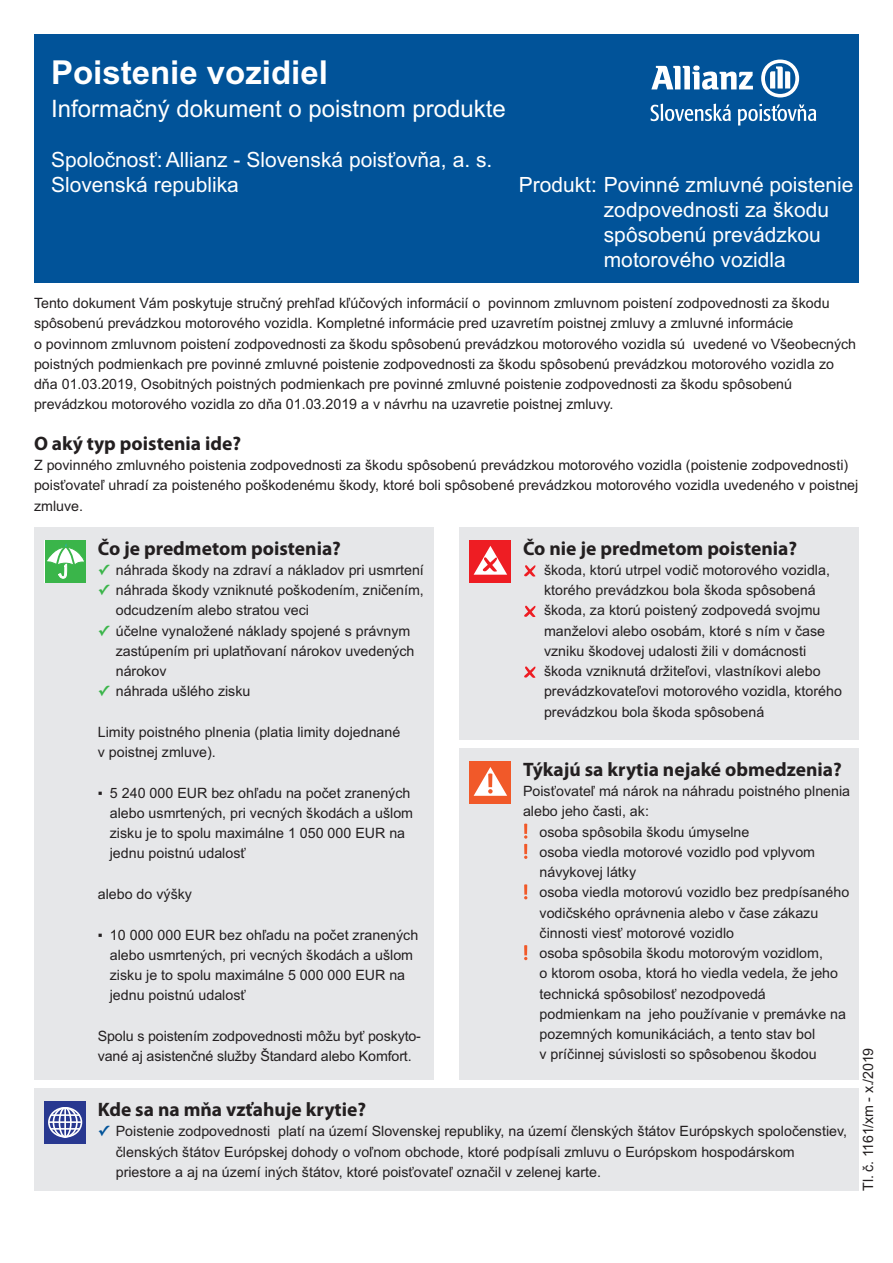
<style>
.page{position:relative;width:893px;height:1263px;background:#fff}
.page>*{position:absolute;margin:0;border:0;box-sizing:border-box;transform-origin:0 0}
.t1{font:700 33px "Arial";color:#fff}
.t2{font:24px "Arial";color:#fff}
.t3{font:21px/25.2px "Arial";color:#fff}
.t4{font:700 19.5px "Myriad Pro";color:#231f20}
.t5{font:14.25px/20.2px "Arial";color:#231f20}
.s1{font-family:"Lucida Grande";font-weight:700;color:#3ab54a}
.s2{font-family:"Lucida Grande";font-weight:700;color:#015399}
</style>
<div class="page">
<div style="left:34px;top:34px;width:825px;height:249px;background:#015399"></div>
<div style="left:34px;top:527px;width:400px;height:553px;background:#e6e7e9"></div>
<div style="left:34px;top:1089px;width:825px;height:102px;background:#e6e7e9"></div>
<div style="left:459px;top:527px;width:400px;height:213px;background:#e6e7e9"></div>
<div style="left:459px;top:748px;width:400px;height:332px;background:#e6e7e9"></div>
<div style="left:45px;top:540px;width:41px;height:43px;background:#3ab54a"></div>
<svg style="left:47px;top:543px;width:37px;height:35px"></svg>
<svg style="left:45px;top:1101px;width:41px;height:43px"></svg>
<div style="left:48px;top:1107px;width:34px;height:30px;border:2px solid #fff;border-radius:50%"></div>
<div style="left:53px;top:1107px;width:25px;height:30px;border:2px solid #fff;border-radius:50%"></div>
<div style="left:59px;top:1107px;width:13px;height:30px;border:2px solid #fff;border-radius:50%"></div>
<hr style="left:64px;top:1108px;width:2px;height:29px;background:#fff">
<hr style="left:51px;top:1114px;width:29px;height:2px;background:#fff">
<hr style="left:51px;top:1128px;width:29px;height:2px;background:#fff">
<hr style="left:49px;top:1121px;width:32px;height:2px;background:#fff">
<div style="left:470px;top:540px;width:41px;height:43px;background:#ee1d23"></div>
<svg style="left:474px;top:546px;width:33px;height:29px"></svg>
<div style="left:470px;top:761px;width:41px;height:43px;background:#f15929"></div>
<svg style="left:474px;top:767px;width:33px;height:29px"></svg>
<svg style="left:524px;top:565px;width:11px;height:11px"></svg>
<svg style="left:524px;top:606px;width:11px;height:11px"></svg>
<svg style="left:524px;top:666px;width:11px;height:12px"></svg>
<svg style="left:524px;top:823px;width:3px;height:36px"></svg>
<svg style="left:524px;top:884px;width:3px;height:15px"></svg>
<svg style="left:524px;top:945px;width:3px;height:15px"></svg>
<svg style="left:651px;top:65px;width:102px;height:25px"></svg>
<svg style="left:761px;top:60px;width:38px;height:37px"></svg>
<svg style="left:651px;top:104px;width:80px;height:17px"></svg>
<svg style="left:738px;top:104px;width:78px;height:22px"></svg>
<h1 class="t1" style="left:51px;top:53px;width:278px">Poistenie vozidiel</h1>
<h2 class="t2" style="left:51px;top:94px;width:456px">Informačný dokument o poistnom produkte</h2>
<h3 class="t3" style="left:51px;top:147px;width:443px">Spoločnosť: Allianz - Slovenská poisťovňa, a. s.<br>Slovenská republika</h3>
<h3 class="t3" style="left:604px;top:172px;width:251px;text-indent:-85px">Produkt: Povinné zmluvné poistenie zodpovednosti za škodu spôsobenú prevádzkou motorového vozidla</h3>
<p class="t5" style="left:34px;top:293px;width:824px">Tento dokument Vám poskytuje stručný prehľad kľúčových informácií o povinnom zmluvnom poistení zodpovednosti za škodu spôsobenú prevádzkou motorového vozidla. Kompletné informácie pred uzavretím poistnej zmluvy a zmluvné informácie<br>o povinnom zmluvnom poistení zodpovednosti za škodu spôsobenú prevádzkou motorového vozidla sú uvedené vo Všeobecných poistných podmienkach pre povinné zmluvné poistenie zodpovednosti za škodu spôsobenú prevádzkou motorového vozidla zo dňa 01.03.2019, Osobitných poistných podmienkach pre povinné zmluvné poistenie zodpovednosti za škodu spôsobenú prevádzkou motorového vozidla zo dňa 01.03.2019 a v návrhu na uzavretie poistnej zmluvy.</p>
<h3 class="t4" style="left:34px;top:432px;width:209px">O aký typ poistenia ide?</h3>
<p class="t5" style="left:34px;top:455px;width:826px">Z povinného zmluvného poistenia zodpovednosti za škodu spôsobenú prevádzkou motorového vozidla (poistenie zodpovednosti) poisťovateľ uhradí za poisteného poškodenému škody, ktoré boli spôsobené prevádzkou motorového vozidla uvedeného v poistnej zmluve.</p>
<h3 class="t4" style="left:98px;top:536px;width:245px">Čo je predmetom poistenia?</h3>
<p class="t5" style="left:98px;top:560px;width:328px"><span class="s1">✓</span> náhrada škody na zdraví a nákladov pri usmrtení</p>
<p class="t5" style="left:116px;top:580px;width:310px;text-indent:-18px"><span class="s1">✓</span> náhrada škody vzniknuté poškodením, zničením, odcudzením alebo stratou veci</p>
<p class="t5" style="left:116px;top:621px;width:300px;text-indent:-18px"><span class="s1">✓</span> účelne vynaložené náklady spojené s právnym zastúpením pri uplatňovaní nárokov uvedených nárokov</p>
<p class="t5" style="left:98px;top:681px;width:154px"><span class="s1">✓</span> náhrada ušlého zisku</p>
<p class="t5" style="left:98px;top:722px;width:304px">Limity poistného plnenia (platia limity dojednané v poistnej zmluve).</p>
<p class="t5" style="left:110px;top:783px;width:305px;text-indent:-12px">▪ 5 240 000 EUR bez ohľadu na počet zranených alebo usmrtených, pri vecných škodách a ušlom zisku je to spolu maximálne 1 050 000 EUR na jednu poistnú udalosť</p>
<p class="t5" style="left:98px;top:884px;width:96px">alebo do výšky</p>
<p class="t5" style="left:110px;top:924px;width:310px;text-indent:-12px">▪ 10 000 000 EUR bez ohľadu na počet zranených alebo usmrtených, pri vecných škodách a ušlom zisku je to spolu maximálne 5 000 000 EUR na jednu poistnú udalosť</p>
<p class="t5" style="left:98px;top:1026px;width:325px">Spolu s poistením zodpovednosti môžu byť poskyto&shy;vané aj asistenčné služby Štandard alebo Komfort.</p>
<h3 class="t4" style="left:98px;top:1098px;width:270px">Kde sa na mňa vzťahuje krytie?</h3>
<p class="t5" style="left:116px;top:1121px;width:733px;text-indent:-18px"><span class="s2">✓</span> Poistenie zodpovednosti platí na území Slovenskej republiky, na území členských štátov Európskych spoločenstiev, členských štátov Európskej dohody o voľnom obchode, ktoré podpísali zmluvu o Európskom hospodárskom priestore a aj na území iných štátov, ktoré poisťovateľ označil v zelenej karte.</p>
<h3 class="t4" style="left:523px;top:536px;width:276px">Čo nie je predmetom poistenia?</h3>
<p class="t5" style="left:544px;top:560px;width:299px">škoda, ktorú utrpel vodič motorového vozidla, ktorého prevádzkou bola škoda spôsobená škoda, za ktorú poistený zodpovedá svojmu manželovi alebo osobám, ktoré s ním v čase vzniku škodovej udalosti žili v domácnosti škoda vzniknutá držiteľovi, vlastníkovi alebo prevádzkovateľovi motorového vozidla, ktorého prevádzkou bola škoda spôsobená</p>
<h3 class="t4" style="left:523px;top:758px;width:320px">Týkajú sa krytia nejaké obmedzenia?</h3>
<p class="t5" style="left:523px;top:781px;width:329px">Poisťovateľ má nárok na náhradu poistného plnenia</p>
<p class="t5" style="left:523px;top:801px;width:127px">alebo jeho časti, ak:</p>
<p class="t5" style="left:539px;top:821px;width:211px">osoba spôsobila škodu úmyselne</p>
<p class="t5" style="left:539px;top:842px;width:277px">osoba viedla motorové vozidlo pod vplyvom</p>
<p class="t5" style="left:539px;top:862px;width:98px">návykovej látky</p>
<p class="t5" style="left:539px;top:882px;width:311px">osoba viedla motorovú vozidlo bez predpísaného</p>
<p class="t5" style="left:539px;top:902px;width:280px">vodičského oprávnenia alebo v čase zákazu</p>
<p class="t5" style="left:539px;top:923px;width:196px">činnosti viesť motorové vozidlo</p>
<p class="t5" style="left:539px;top:943px;width:285px">osoba spôsobila škodu motorovým vozidlom,</p>
<p class="t5" style="left:539px;top:963px;width:300px">o ktorom osoba, ktorá ho viedla vedela, že jeho</p>
<p class="t5" style="left:539px;top:983px;width:228px">technická spôsobilosť nezodpovedá</p>
<p class="t5" style="left:539px;top:1004px;width:308px">podmienkam na jeho používanie v premávke na</p>
<p class="t5" style="left:539px;top:1024px;width:277px">pozemných komunikáciách, a tento stav bol</p>
<p class="t5" style="left:539px;top:1044px;width:279px">v príčinnej súvislosti so spôsobenou škodou</p>
<p class="t5" style="left:858px;top:1191px;width:144px;rotate:-90deg">Tl. č. 1161/xm - x./2019</p>
</div>
